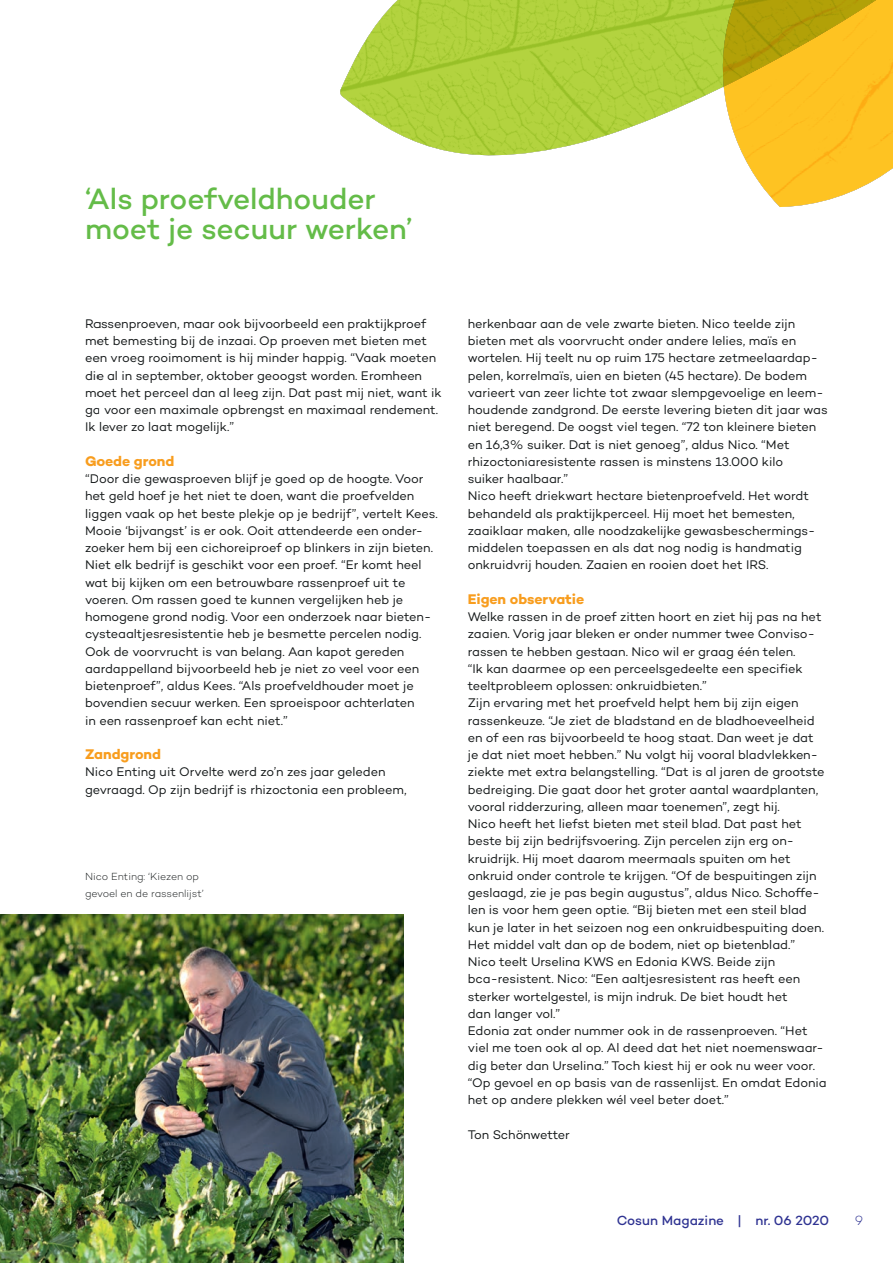
<style>
.page{position:relative;width:893px;height:1263px;background:#fff}
.page>*{position:absolute;margin:0;border:0;box-sizing:border-box;transform-origin:0 0}
.t1{font:500 30px/30px "Campton";letter-spacing:-.005em;color:#64bc48}
.t2{font:700 14.25px "Campton";letter-spacing:-.005em;color:#f89d1e}
.t3{font:500 13.5px "Campton";color:#2f3392}
.t4{font:300 13.5px "Campton";color:#2f3392}
.t5{font:12.75px/17.2px "Campton";letter-spacing:-.005em;color:#121617}
.t6{font:300 10.5px/17.2px "Campton";letter-spacing:-.01em;color:#121617}
</style>
<div class="page">
<img style="left:0;top:914px;width:404px;height:349px">
<img style="left:753px;top:174px;width:131px;height:33px">
<img style="left:340px;top:0;width:553px;height:174px">
<h1 class="t1" style="left:85px;top:183px;width:329px">‘Als proefveldhouder moet je secuur werken’</h1>
<p class="t5" style="left:85px;top:315px;width:358px">Rassenproeven, maar ook bijvoorbeeld een praktijkproef met bemesting bij de inzaai. Op proeven met bieten met een vroeg rooimoment is hij minder happig. “Vaak moeten die al in september, oktober geoogst worden. Eromheen moet het perceel dan al leeg zijn. Dat past mij niet, want ik ga voor een maximale opbrengst en maximaal rendement.<br>Ik lever zo laat mogelijk.”</p>
<p class="t2" style="left:85px;top:452px;width:91px">Goede grond</p>
<p class="t5" style="left:85px;top:470px;width:354px">“Door die gewasproeven blijf je goed op de hoogte. Voor het geld hoef je het niet te doen, want die proefvelden liggen vaak op het beste plekje op je bedrijf”, vertelt Kees.<br>Mooie ‘bijvangst’ is er ook. Ooit attendeerde een onder&shy;zoeker hem bij een cichoreiproef op blinkers in zijn bieten.<br>Niet elk bedrijf is geschikt voor een proef. “Er komt heel wat bij kijken om een betrouwbare rassenproef uit te voeren. Om rassen goed te kunnen vergelijken heb je homogene grond nodig. Voor een onderzoek naar bieten&shy;cysteaaltjesresistentie heb je besmette percelen nodig.<br>Ook de voorvrucht is van belang. Aan kapot gereden aardappelland bijvoorbeeld heb je niet zo veel voor een bietenproef”, aldus Kees. “Als proefveldhouder moet je bovendien secuur werken. Een sproeispoor achterlaten<br>in een rassenproef kan echt niet.”</p>
<p class="t2" style="left:85px;top:745px;width:77px">Zandgrond</p>
<p class="t5" style="left:85px;top:763px;width:323px">Nico Enting uit Orvelte werd zo’n zes jaar geleden gevraagd. Op zijn bedrijf is rhizoctonia een probleem,</p>
<p class="t6" style="left:85px;top:867px;width:120px">Nico Enting: ‘Kiezen op gevoel en de rassenlijst’</p>
<p class="t5" style="left:468px;top:315px;width:361px">herkenbaar aan de vele zwarte bieten. Nico teelde zijn bieten met als voorvrucht onder andere lelies, maïs en wortelen. Hij teelt nu op ruim 175 hectare zetmeelaardap&shy;pelen, korrelmaïs, uien en bieten (45 hectare). De bodem varieert van zeer lichte tot zwaar slempgevoelige en leem&shy;houdende zandgrond. De eerste levering bieten dit jaar was niet beregend. De oogst viel tegen. “72 ton kleinere bieten en 16,3% suiker. Dat is niet genoeg”, aldus Nico. “Met rhizoctoniaresistente rassen is minstens 13.000 kilo<br>suiker haalbaar.”<br>Nico heeft driekwart hectare bietenproefveld. Het wordt behandeld als praktijkperceel. Hij moet het bemesten, zaaiklaar maken, alle noodzakelijke gewasbeschermings&shy;middelen toepassen en als dat nog nodig is handmatig onkruidvrij houden. Zaaien en rooien doet het IRS.</p>
<p class="t2" style="left:468px;top:590px;width:118px">Eigen observatie</p>
<p class="t5" style="left:468px;top:608px;width:360px">Welke rassen in de proef zitten hoort en ziet hij pas na het zaaien. Vorig jaar bleken er onder nummer twee Conviso&shy;rassen te hebben gestaan. Nico wil er graag één telen.<br>“Ik kan daarmee op een perceelsgedeelte een specifiek teeltprobleem oplossen: onkruidbieten.”<br>Zijn ervaring met het proefveld helpt hem bij zijn eigen rassenkeuze. “Je ziet de bladstand en de bladhoeveelheid en of een ras bijvoorbeeld te hoog staat. Dan weet je dat je dat niet moet hebben.” Nu volgt hij vooral bladvlekken&shy;ziekte met extra belangstelling. “Dat is al jaren de grootste bedreiging. Die gaat door het groter aantal waardplanten, vooral ridderzuring, alleen maar toenemen”, zegt hij.<br>Nico heeft het liefst bieten met steil blad. Dat past het beste bij zijn bedrijfsvoering. Zijn percelen zijn erg on&shy;kruidrijk. Hij moet daarom meermaals spuiten om het onkruid onder controle te krijgen. “Of de bespuitingen zijn geslaagd, zie je pas begin augustus”, aldus Nico. Schoffe&shy;len is voor hem geen optie. “Bij bieten met een steil blad kun je later in het seizoen nog een onkruidbespuiting doen.<br>Het middel valt dan op de bodem, niet op bietenblad.”<br>Nico teelt Urselina KWS en Edonia KWS. Beide zijn bca-resistent. Nico: “Een aaltjesresistent ras heeft een sterker wortelgestel, is mijn indruk. De biet houdt het<br>dan langer vol.”<br>Edonia zat onder nummer ook in de rassenproeven. “Het viel me toen ook al op. Al deed dat het niet noemenswaar&shy;dig beter dan Urselina.” Toch kiest hij er ook nu weer voor. “Op gevoel en op basis van de rassenlijst. En omdat Edonia het op andere plekken wél veel beter doet.”</p>
<p class="t5" style="left:468px;top:1125px;width:104px">Ton Schönwetter</p>
<p class="t3" style="left:617px;top:1212px;width:214px">Cosun Magazine | nr. 06 2020</p>
<p class="t4" style="left:855px;top:1212px;width:10px">9</p>
</div>
